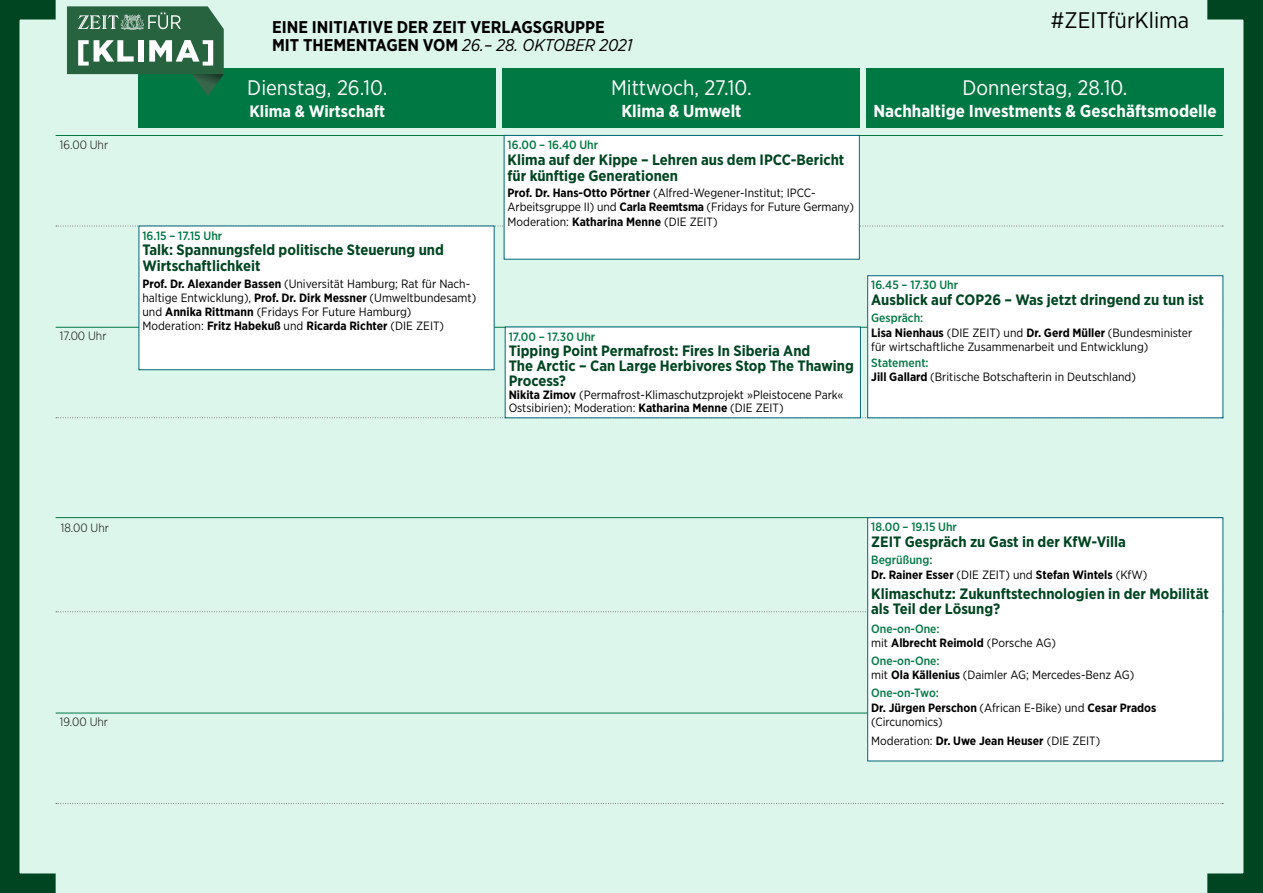
<style>
.page{position:relative;width:1263px;height:893px;background:#dcf6eb}
.page>*{position:absolute;margin:0;border:0;box-sizing:border-box;transform-origin:0 0}
.t1{font:22.5px "Gotham Narrow";color:#000}
.t2{font:21px "Gotham Narrow";color:#fff}
.t3{font:700 17.25px "Gotham Narrow";color:#fff}
.t4{font:italic 16.95px "Gotham Narrow";color:#000}
.t5{font:700 16.95px "Gotham Narrow";color:#000}
.t6{font:700 16.5px "Gotham Narrow";color:#fff}
.t7{font:700 15px/15.8px "Gotham Narrow";color:#004521}
.t8{font:12px/14.2px "Gotham Narrow";color:#000}
.t9{font:700 12px/14.2px "Gotham Narrow";color:#000}
.t10{font:500 12px "Gotham Narrow";color:#007844}
.t11{font:300 12px "Gotham Narrow";color:#000}
.s1{font-weight:700;font-style:normal}
.s2{font-weight:700}
.s3{font-weight:500;color:#007844}
.s4{font-weight:400}
</style>
<div class="page">
<hr style="left:56px;top:135px;width:1166px;height:1px;background:#007844">
<svg style="left:65px;top:226px;width:1158px;height:1px"></svg>
<hr style="left:56px;top:327px;width:1166px;height:1px;background:#007844">
<svg style="left:65px;top:417px;width:801px;height:1px"></svg>
<hr style="left:56px;top:517px;width:1166px;height:1px;background:#007844">
<svg style="left:65px;top:611px;width:801px;height:1px"></svg>
<hr style="left:56px;top:713px;width:1166px;height:1px;background:#007844">
<svg style="left:65px;top:803px;width:1158px;height:1px"></svg>
<div style="left:0;top:0;width:65px;height:893px;border:20px solid #004521"></div>
<div style="left:1197px;top:0;width:66px;height:893px;border:20px solid #004521"></div>
<div style="left:139px;top:68px;width:357px;height:60px;background:#007844"></div>
<div style="left:503px;top:68px;width:357px;height:60px;background:#007844"></div>
<div style="left:866px;top:68px;width:358px;height:60px;background:#007844"></div>
<svg style="left:67px;top:6px;width:157px;height:90px"></svg>
<div style="left:139px;top:226px;width:355px;height:144px;background:#fff"></div>
<div style="left:504px;top:135px;width:355px;height:124px;background:#fff;border:1px solid #00667b"></div>
<div style="left:505px;top:327px;width:355px;height:91px;background:#fff"></div>
<div style="left:867px;top:517px;width:356px;height:244px;background:#fff;border:1px solid #00667b"></div>
<div style="left:867px;top:276px;width:356px;height:142px;background:#fff"></div>
<p class="t11" style="left:60px;top:137px;width:50px">16.00 Uhr</p>
<p class="t11" style="left:60px;top:329px;width:48px">17.00 Uhr</p>
<h3 class="t5" style="left:272px;top:16px;width:334px">EINE INITIATIVE DER ZEIT VERLAGSGRUPPE</h3>
<h1 class="t1" style="left:1051px;top:6px;width:140px">#ZEITfürKlima</h1>
<h3 class="t4" style="left:272px;top:34px;width:362px"><span class="s1">MIT THEMENTAGEN VOM</span> 26.– 28. OKTOBER 2021</h3>
<h2 class="t2" style="left:247px;top:74px;width:142px">Dienstag, 26.10.</h2>
<h3 class="t6" style="left:249px;top:101px;width:137px">Klima &amp; Wirtschaft</h3>
<h2 class="t2" style="left:611px;top:74px;width:142px">Mittwoch, 27.10.</h2>
<h3 class="t3" style="left:621px;top:99px;width:122px">Klima &amp; Umwelt</h3>
<h2 class="t2" style="left:962px;top:74px;width:167px">Donnerstag, 28.10.</h2>
<h3 class="t3" style="left:873px;top:99px;width:345px">Nachhaltige Investments &amp; Geschäftsmodelle</h3>
<p class="t10" style="left:142px;top:228px;width:81px">16.15 – 17.15 Uhr</p>
<p class="t7" style="left:142px;top:242px;width:303px">Talk: Spannungsfeld politische Steuerung und<br>Wirtschaftlichkeit</p>
<p class="t8" style="left:142px;top:276px;width:335px"><span class="s2">Prof. Dr. Alexander Bassen</span> (Universität Hamburg; Rat für Nach&shy;haltige Entwicklung), <span class="s2">Prof. Dr. Dirk Messner</span> (Umweltbundesamt) und <span class="s2">Annika Rittmann</span> (Fridays For Future Hamburg)<br>Moderation: <span class="s2">Fritz Habekuß</span> und <span class="s2">Ricarda Richter</span> (DIE ZEIT)</p>
<p class="t10" style="left:508px;top:137px;width:92px">16.00 – 16.40 Uhr</p>
<p class="t7" style="left:508px;top:152px;width:338px">Klima auf der Kippe – Lehren aus dem IPCC-Bericht für künftige Generationen</p>
<p class="t8" style="left:508px;top:185px;width:348px"><span class="s2">Prof. Dr. Hans-Otto Pörtner</span> (Alfred-Wegener-Institut; IPCC-<br>Arbeitsgruppe II) und <span class="s2">Carla Reemtsma</span> (Fridays for Future Germany)<br>Moderation: <span class="s2">Katharina Menne</span> (DIE ZEIT)</p>
<p class="t10" style="left:509px;top:329px;width:88px">17.00 – 17.30 Uhr</p>
<p class="t7" style="left:509px;top:344px;width:347px;line-height:15px">Tipping Point Permafrost: Fires In Siberia And<br>The Arctic – Can Large Herbivores Stop The Thawing<br>Process?</p>
<p class="t8" style="left:509px;top:388px;width:336px;line-height:12.8px"><span class="s2">Nikita Zimov</span> (Permafrost-Klimaschutzprojekt »Pleistocene Park«<br>Ostsibirien); Moderation: <span class="s2">Katharina Menne</span> (DIE ZEIT)</p>
<p class="t10" style="left:871px;top:278px;width:88px">16.45 – 17.30 Uhr</p>
<p class="t7" style="left:871px;top:292px;width:334px">Ausblick auf COP26 – Was jetzt dringend zu tun ist</p>
<p class="t8" style="left:871px;top:311px;width:323px"><span class="s3">Gespräch:<br></span><span class="s2">Lisa Nienhaus</span> (DIE ZEIT) und <span class="s2">Dr. Gerd Müller</span> (Bundesminister für wirtschaftliche Zusammenarbeit und Entwicklung)</p>
<p class="t8" style="left:871px;top:355px;width:266px"><span class="s3">Statement:<br></span><span class="s2">Jill Gallard</span> (Britische Botschafterin in Deutschland)</p>
<p class="t11" style="left:61px;top:521px;width:50px">18.00 Uhr</p>
<p class="t11" style="left:60px;top:715px;width:50px">19.00 Uhr</p>
<p class="t10" style="left:871px;top:520px;width:87px">18.00 – 19.15 Uhr</p>
<p class="t7" style="left:871px;top:534px;width:256px">ZEIT Gespräch zu Gast in der KfW-Villa</p>
<p class="t9" style="left:871px;top:553px;width:278px"><span class="s3">Begrüßung:<br></span>Dr. Rainer Esser <span class="s4">(DIE ZEIT) und</span> Stefan Wintels <span class="s4">(KfW)</span></p>
<p class="t7" style="left:871px;top:585px;width:339px">Klimaschutz: Zukunftstechnologien in der Mobilität als Teil der Lösung?</p>
<p class="t9" style="left:871px;top:621px;width:186px"><span class="s3">One-on-One:<br></span><span class="s4">mit</span> Albrecht Reimold <span class="s4">(Porsche AG)</span></p>
<p class="t8" style="left:871px;top:654px;width:265px"><span class="s3">One-on-One:<br></span>mit <span class="s2">Ola Källenius</span> (Daimler AG; Mercedes-Benz AG)</p>
<p class="t8" style="left:871px;top:686px;width:287px"><span class="s3">One-on-Two:<br></span><span class="s2">Dr. Jürgen Perschon</span> (African E-Bike) und <span class="s2">Cesar Prados </span>(Circunomics)</p>
<p class="t8" style="left:871px;top:734px;width:231px">Moderation: <span class="s2">Dr. Uwe Jean Heuser</span> (DIE ZEIT)</p>
</div>
